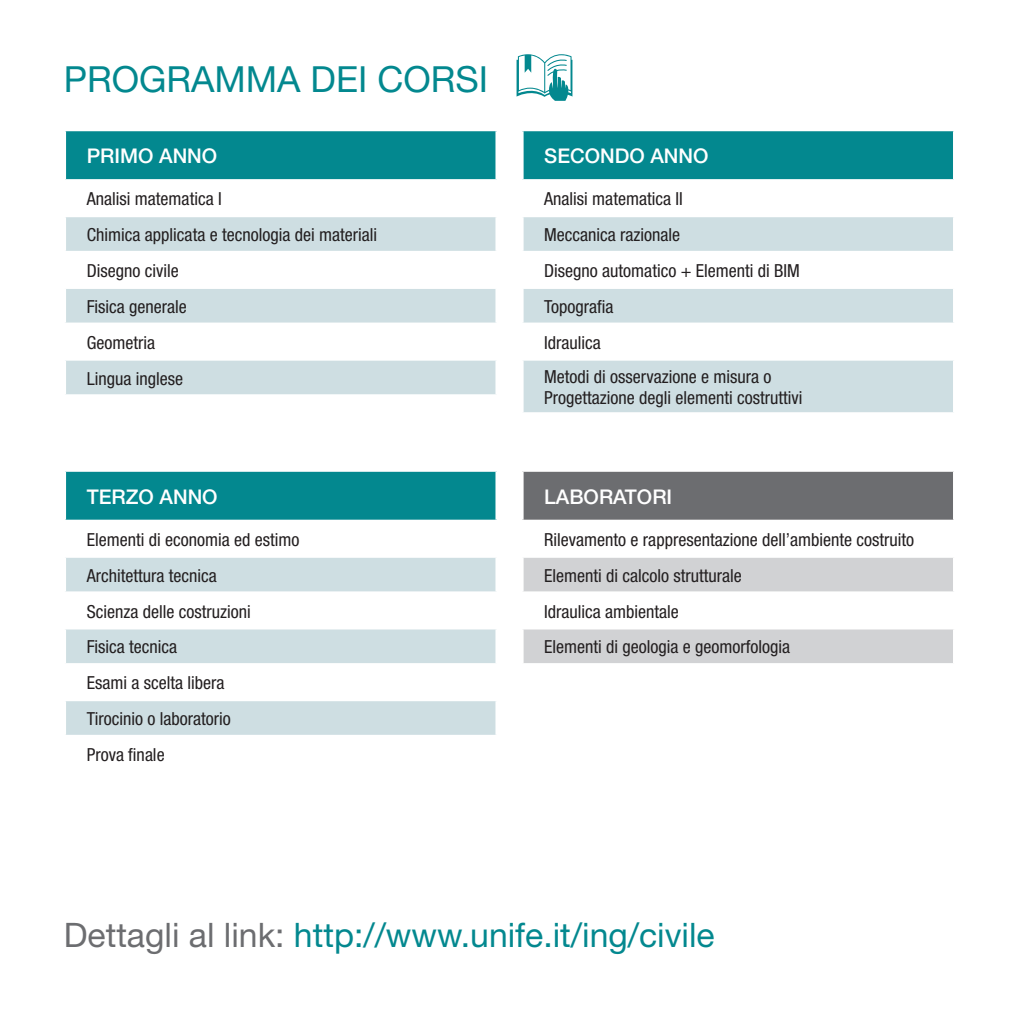
<style>
.page{position:relative;width:1021px;height:1021px;background:#fff}
.page>*{position:absolute;margin:0;border:0;box-sizing:border-box;transform-origin:0 0}
.t1{font:36px "Helvetica Neue";color:#03888f}
.t2{font:33.75px "Helvetica Neue";color:#03888f}
.t3{font:500 20.25px "Helvetica Neue";color:#fff}
.t4{font:condensed 18px/35.8px "Helvetica Neue";color:#231f20}
.s1{color:#6c6d70}
</style>
<div class="page">
<svg style="left:516px;top:54px;width:56px;height:47px"></svg>
<div style="left:65px;top:130px;width:431px;height:50px;background:#03888f"></div>
<svg style="left:66px;top:217px;width:429px;height:177px;fill:#cedee2"></svg>
<hr style="left:64px;top:129px;width:433px;height:2px;background:#fff">
<hr style="left:64px;top:131px;width:2px;height:48px;background:#fff">
<hr style="left:495px;top:131px;width:2px;height:48px;background:#fff">
<hr style="left:64px;top:179px;width:433px;height:2px;background:#fff">
<hr style="left:64px;top:251px;width:433px;height:2px;background:#fff">
<hr style="left:64px;top:287px;width:433px;height:2px;background:#fff">
<hr style="left:64px;top:322px;width:433px;height:3px;background:#fff">
<hr style="left:64px;top:358px;width:433px;height:2px;background:#fff">
<div style="left:65px;top:470px;width:431px;height:51px;background:#03888f"></div>
<svg style="left:66px;top:558px;width:429px;height:176px;fill:#cedee2"></svg>
<hr style="left:64px;top:469px;width:433px;height:3px;background:#fff">
<hr style="left:64px;top:472px;width:2px;height:47px;background:#fff">
<hr style="left:495px;top:472px;width:2px;height:47px;background:#fff">
<hr style="left:64px;top:519px;width:433px;height:3px;background:#fff">
<hr style="left:64px;top:591px;width:433px;height:2px;background:#fff">
<hr style="left:64px;top:627px;width:433px;height:2px;background:#fff">
<hr style="left:64px;top:663px;width:433px;height:2px;background:#fff">
<hr style="left:64px;top:699px;width:433px;height:2px;background:#fff">
<div style="left:522px;top:470px;width:432px;height:51px;background:#6c6d70"></div>
<svg style="left:523px;top:558px;width:430px;height:105px;fill:#d1d2d4"></svg>
<hr style="left:521px;top:469px;width:434px;height:3px;background:#fff">
<hr style="left:521px;top:472px;width:2px;height:47px;background:#fff">
<hr style="left:953px;top:472px;width:2px;height:47px;background:#fff">
<hr style="left:521px;top:519px;width:434px;height:3px;background:#fff">
<hr style="left:521px;top:591px;width:434px;height:2px;background:#fff">
<hr style="left:521px;top:627px;width:434px;height:2px;background:#fff">
<div style="left:522px;top:130px;width:432px;height:50px;background:#03888f"></div>
<svg style="left:523px;top:217px;width:430px;height:195px;fill:#cedee2"></svg>
<hr style="left:521px;top:129px;width:434px;height:2px;background:#fff">
<hr style="left:521px;top:131px;width:2px;height:48px;background:#fff">
<hr style="left:953px;top:131px;width:2px;height:48px;background:#fff">
<hr style="left:521px;top:179px;width:434px;height:2px;background:#fff">
<hr style="left:521px;top:251px;width:434px;height:2px;background:#fff">
<hr style="left:521px;top:287px;width:434px;height:2px;background:#fff">
<hr style="left:521px;top:322px;width:434px;height:3px;background:#fff">
<hr style="left:521px;top:358px;width:434px;height:2px;background:#fff">
<h1 class="t1" style="left:64px;top:58px;width:426px">PROGRAMMA DEI CORSI</h1>
<p class="t3" style="left:87px;top:144px;width:132px">PRIMO ANNO</p>
<p class="t4" style="left:87px;top:181px;width:292px">Analisi matematica I<br>Chimica applicata e tecnologia dei materiali<br>Disegno civile<br>Fisica generale<br>Geometria<br>Lingua inglese</p>
<p class="t3" style="left:87px;top:484px;width:132px">TERZO ANNO</p>
<p class="t4" style="left:87px;top:521px;width:214px">Elementi di economia ed estimo<br>Architettura tecnica<br>Scienza delle costruzioni<br>Fisica tecnica<br>Esami a scelta libera<br>Tirocinio o laboratorio<br>Prova finale</p>
<p class="t3" style="left:544px;top:144px;width:166px">SECONDO ANNO</p>
<p class="t4" style="left:544px;top:181px;width:257px">Analisi matematica II<br>Meccanica razionale<br>Disegno automatico + Elementi di BIM<br>Topografia<br>Idraulica</p>
<p class="t4" style="left:544px;top:365px;width:260px;line-height:21.6px">Metodi di osservazione e misura o<br>Progettazione degli elementi costruttivi</p>
<p class="t3" style="left:544px;top:484px;width:129px">LABORATORI</p>
<p class="t4" style="left:544px;top:521px;width:371px">Rilevamento e rappresentazione dell’ambiente costruito Elementi di calcolo strutturale<br>Idraulica ambientale<br>Elementi di geologia e geomorfologia</p>
<h2 class="t2" style="left:64px;top:915px;width:652px"><span class="s1">Dettagli al link:</span> http://www.unife.it/ing/civile</h2>
</div>
